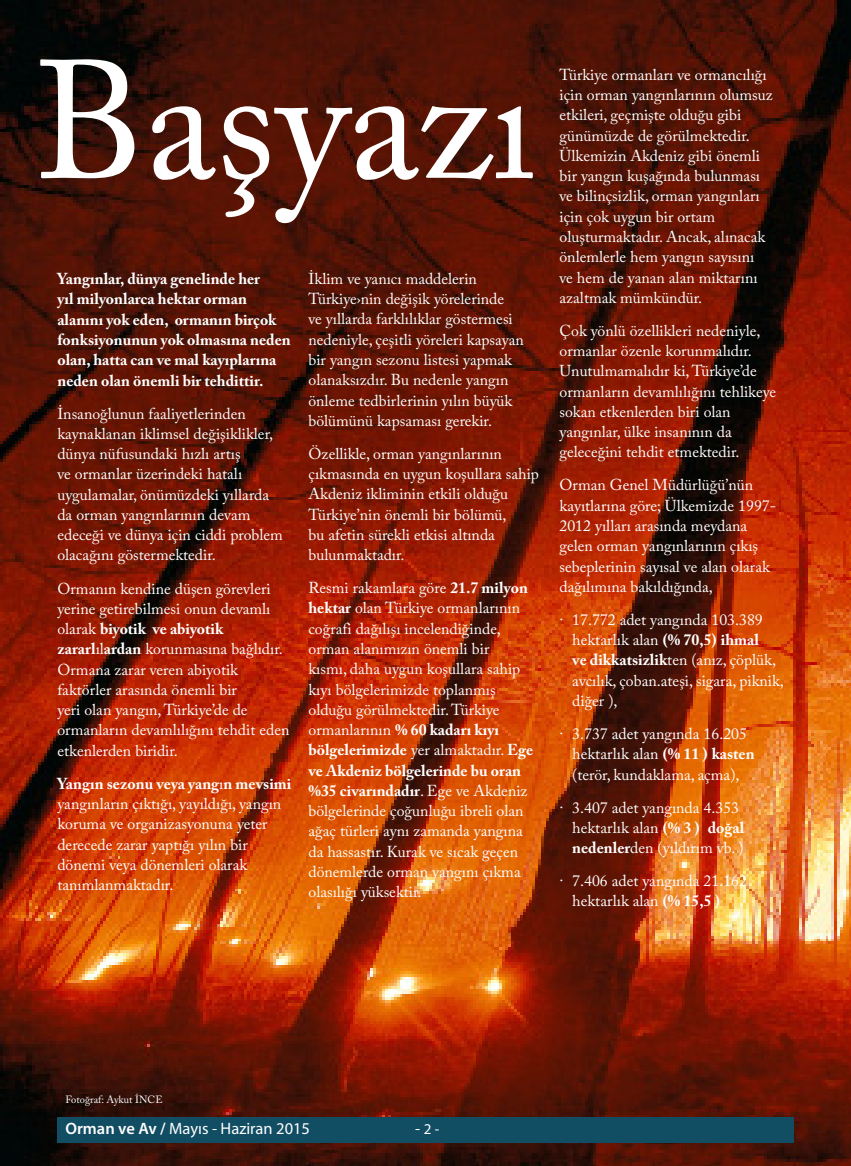
<style>
.page{position:relative;width:851px;height:1166px;background:#fff}
.page>*{position:absolute;margin:0;border:0;box-sizing:border-box;transform-origin:0 0}
.t1{font:166.5px "Adobe Caslon Pro";color:#fff}
.t2{font:16.5px "Myriad Pro";color:#fff}
.t3{font:15.75px/20.2px "Adobe Caslon Pro";color:#fff}
.t4{font:700 15.75px/20.2px "Adobe Caslon Pro";color:#fff}
.t5{font:15px "Myriad Pro";color:#fff}
.t6{font:10.5px "Adobe Caslon Pro";color:#fff}
.s1{font-weight:700}
.s2{font-weight:600}
.s3{font-size:16.5px}
</style>
<div class="page">
<img style="left:0;top:0;width:850px;height:1165px">
<div style="left:57px;top:1116px;width:736px;height:26px;background:#114d63"></div>
<h1 class="t1" style="left:35px;top:23px;width:502px">Başyazı</h1>
<p class="t4" style="left:57px;top:268px;width:235px">Yangınlar, dünya genelinde her<br>yıl milyonlarca hektar orman alanını yok eden, ormanın birçok fonksiyonunun yok olmasına neden olan, hatta can ve mal kayıplarına neden olan önemli bir tehdittir.</p>
<p class="t3" style="left:57px;top:403px;width:227px">İnsanoğlunun faaliyetlerinden kaynaklanan iklimsel değişiklikler, dünya nüfusundaki hızlı artış<br>ve ormanlar üzerindeki hatalı uygulamalar, önümüzdeki yıllarda da orman yangınlarının devam edeceği ve dünya için ciddi problem olacağını göstermektedir.</p>
<p class="t3" style="left:57px;top:577px;width:233px">Ormanın kendine düşen görevleri yerine getirebilmesi onun devamlı olarak <span class="s1">biyotik ve abiyotik zararl</span>ıl<span class="s1">ardan</span> korunmasına bağlıdır.<br>Ormana zarar veren abiyotik faktörler arasında önemli bir<br>yeri olan yangın, Türkiye’de de ormanların devamlılığını tehdit eden etkenlerden biridir.</p>
<p class="t3" style="left:57px;top:773px;width:235px"><span class="s1">Yangın sezonu veya yang</span>ı<span class="s1">n mevsimi </span>yangınların çıktığı, yayıldığı, yangın koruma ve organizasyonuna yeter derecede zarar yaptığı yılın bir dönemi veya dönemleri olarak tanımlanmaktadır.</p>
<p class="t3" style="left:308px;top:268px;width:217px">İklim ve yanıcı maddelerin Türkiye›nin değişik yörelerinde<br>ve yıllarda farklılıklar göstermesi nedeniyle, çeşitli yöreleri kapsayan bir yangın sezonu listesi yapmak olanaksızdır. Bu nedenle yangın önleme tedbirlerinin yılın büyük bölümünü kapsaması gerekir.</p>
<p class="t3" style="left:308px;top:443px;width:232px">Özellikle, orman yangınlarının çıkmasında en uygun koşullara sahip<br>Akdeniz ikliminin etkili olduğu<br>Türkiye’nin önemli bir bölümü,<br>bu afetin sürekli etkisi altında bulunmaktadır.</p>
<p class="t3" style="left:308px;top:577px;width:226px">Resmi rakamlara göre <span class="s1">21.7 milyon hektar</span> olan Türkiye ormanlarının coğrafi dağılışı incelendiğinde, orman alanımızın önemli bir<br>kısmı, daha uygun koşullara sahip kıyı bölgelerimizde toplanmış olduğu görülmektedir. Türkiye ormanlarının <span class="s1">% 60 kadarı kıyı bölgelerimizde</span> yer almaktadır. <span class="s1">Ege ve Akdeniz bölgelerinde bu oran %35 civarındadır</span>. Ege ve Akdeniz bölgelerinde çoğunluğu ibreli olan ağaç türleri aynı zamanda yangına da hassastır. Kurak ve sıcak geçen dönemlerde orman yangını çıkma olasılığı yüksektir.</p>
<p class="t3" style="left:559px;top:64px;width:215px">Türkiye ormanları ve ormancılığı için orman yangınlarının olumsuz etkileri, geçmişte olduğu gibi günümüzde de görülmektedir.<br>Ülkemizin Akdeniz gibi önemli bir yangın kuşağında bulunması ve bilinçsizlik, orman yangınları için çok uygun bir ortam oluşturmaktadır. Ancak, alınacak önlemlerle hem yangın sayısını<br>ve hem de yanan alan miktarını azaltmak mümkündür.</p>
<p class="t3" style="left:559px;top:320px;width:218px">Çok yönlü özellikleri nedeniyle, ormanlar özenle korunmalıdır.<br>Unutulmamalıdır ki, Türkiye’de ormanların devamlılığını tehlikeye sokan etkenlerden biri olan yangınlar, ülke insanının da geleceğini tehdit etmektedir.</p>
<p class="t3" style="left:559px;top:475px;width:218px">Orman Genel Müdürlüğü’nün kayıtlarına göre; Ülkemizde 1997-<br>2012 yılları arasında meydana gelen orman yangınlarının çıkış sebeplerinin sayısal ve alan olarak dağılımına bakıldığında,</p>
<p class="t3" style="left:572px;top:609px;width:213px;text-indent:-13px">· 17.772 adet yangında 103.389 hektarlık alan <span class="s1">(% 70,5) ihmal<br>ve dikkatsizlik</span>ten (anız, çöplük, avcılık, çoban.ateşi, sigara, piknik, diğer ),</p>
<p class="t3" style="left:572px;top:723px;width:184px;text-indent:-13px">· 3.737 adet yangında 16.205 hektarlık alan <span class="s1">(% 11 ) kasten </span>(terör, kundaklama, açma),</p>
<p class="t3" style="left:572px;top:796px;width:173px;text-indent:-13px">· 3.407 adet yangında 4.353 hektarlık alan <span class="s1">(% 3 ) doğal nedenler</span>den (yıldırım vb. )</p>
<p class="t3" style="left:572px;top:870px;width:176px;text-indent:-13px">· 7.406 adet yangında 21.162 hektarlık alan <span class="s1">(% 15,5 )</span></p>
<p class="t6" style="left:65px;top:1093px;width:99px">Fotoğraf: Aykut İNCE</p>
<p class="t2" style="left:65px;top:1118px;width:246px"><span class="s2">Orman ve Av /</span> Mayıs - Haziran 2015</p>
<p class="t5" style="left:415px;top:1119px;width:26px"><span class="s3">-</span> 2 -</p>
</div>
